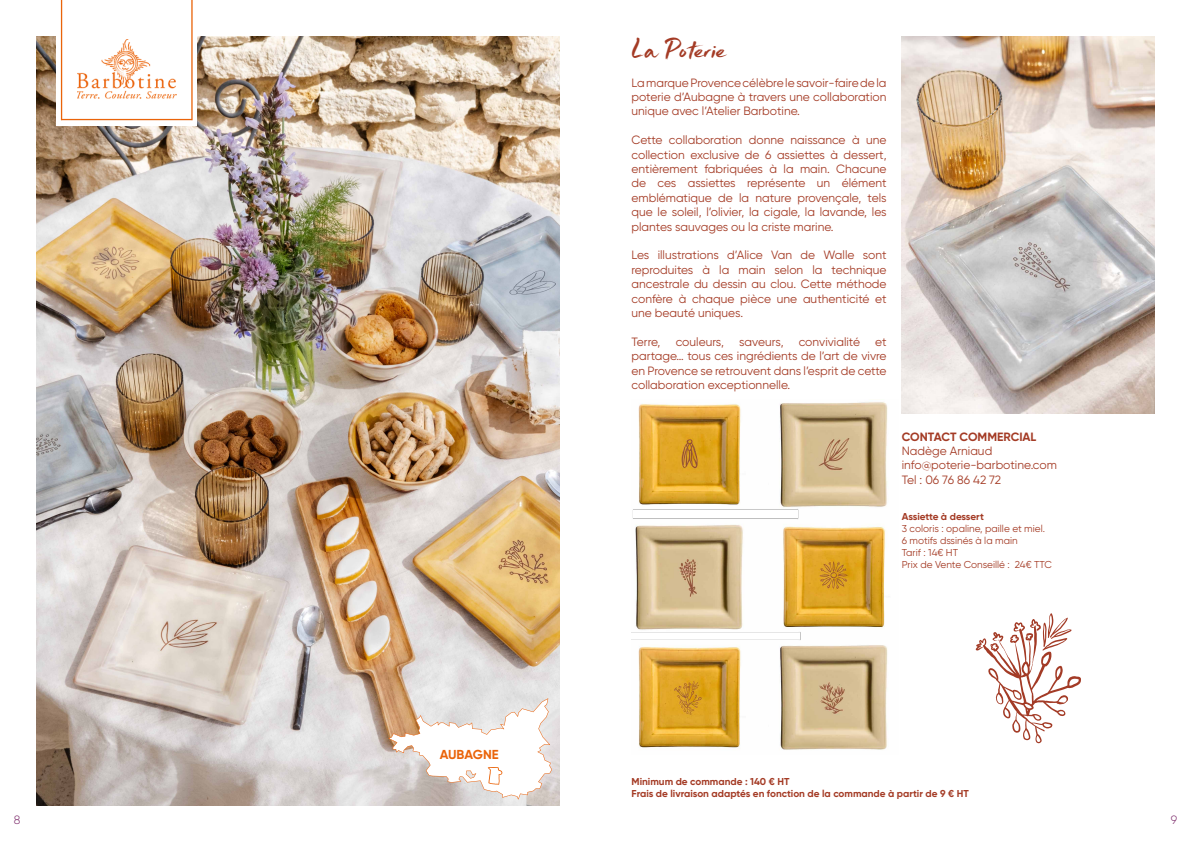
<style>
.page{position:relative;width:1191px;height:842px;background:#fff}
.page>*{position:absolute;margin:0;border:0;box-sizing:border-box;transform-origin:0 0}
.t1{font:29px "Just Wright";color:#a43b25}
.t2{font:700 13px "Gilroy";color:#ea640a}
.t3{font:12px/14.4px "Gilroy";color:#a43b25;text-align:justify}
.t4{font:700 12px "Gilroy";color:#a43b25}
.t5{font:300 12px "Gilroy";color:#7d2b6b}
.t6{font:700 10px/12px "Gilroy";color:#a43b25}
.t7{font:10px/12px "Gilroy";color:#a43b25}
</style>
<div class="page">
<img style="left:36px;top:36px;width:523px;height:770px">
<svg style="left:57px;top:0;width:140px;height:125px"></svg>
<svg style="left:61px;top:0;width:132px;height:120px"></svg>
<img style="left:77px;top:39px;width:99px;height:60px">
<svg style="left:388px;top:698px;width:164px;height:101px"></svg>
<img style="left:901px;top:36px;width:254px;height:378px">
<svg style="left:975px;top:613px;width:106px;height:130px"></svg>
<img style="left:631px;top:402px;width:257px;height:348px">
<p class="t2" style="left:440px;top:746px;width:60px">AUBAGNE</p>
<h1 class="t1" style="left:631px;top:30px;width:95px">La Poterie</h1>
<p class="t3" style="left:631px;top:75px;width:257px">La marque Provence célèbre le savoir-faire de la poterie d’Aubagne à travers une collaboration unique avec l’Atelier Barbotine.</p>
<p class="t3" style="left:631px;top:133px;width:257px">Cette collaboration donne naissance à une collection exclusive de 6 assiettes à dessert, entièrement fabriquées à la main. Chacune de ces assiettes représente un élément emblématique de la nature provençale, tels que le soleil, l’olivier, la cigale, la lavande, les plantes sauvages ou la criste marine.</p>
<p class="t3" style="left:631px;top:248px;width:257px">Les illustrations d’Alice Van de Walle sont reproduites à la main selon la technique ancestrale du dessin au clou. Cette méthode confère à chaque pièce une authenticité et une beauté uniques.</p>
<p class="t3" style="left:631px;top:334px;width:30px">Terre,</p>
<p class="t3" style="left:675px;top:334px;width:50px">couleurs,</p>
<p class="t3" style="left:739px;top:334px;width:46px">saveurs,</p>
<p class="t3" style="left:798px;top:334px;width:63px">convivialité</p>
<p class="t3" style="left:631px;top:334px;width:257px;text-indent:244px">et partage… tous ces ingrédients de l’art de vivre en Provence se retrouvent dans l’esprit de cette collaboration exceptionnelle.</p>
<p class="t4" style="left:901px;top:429px;width:136px">CONTACT COMMERCIAL</p>
<p class="t3" style="left:901px;top:443px;width:157px;text-align:left">Nadège Arniaud info@poterie-barbotine.com<br>Tel : 06 76 86 42 72</p>
<p class="t6" style="left:901px;top:510px;width:84px">Assiette à dessert</p>
<p class="t7" style="left:901px;top:522px;width:152px">3 coloris : opaline, paille et miel.<br>6 motifs dssinés à la main<br>Tarif : 14€ HT<br>Prix de Vente Conseillé : 24€ TTC</p>
<p class="t6" style="left:631px;top:775px;width:339px">Minimum de commande : 140 € HT<br>Frais de livraison adaptés en fonction de la commande à partir de 9 € HT</p>
<p class="t5" style="left:14px;top:812px;width:8px">8</p>
<p class="t5" style="left:1170px;top:812px;width:8px">9</p>
</div>
